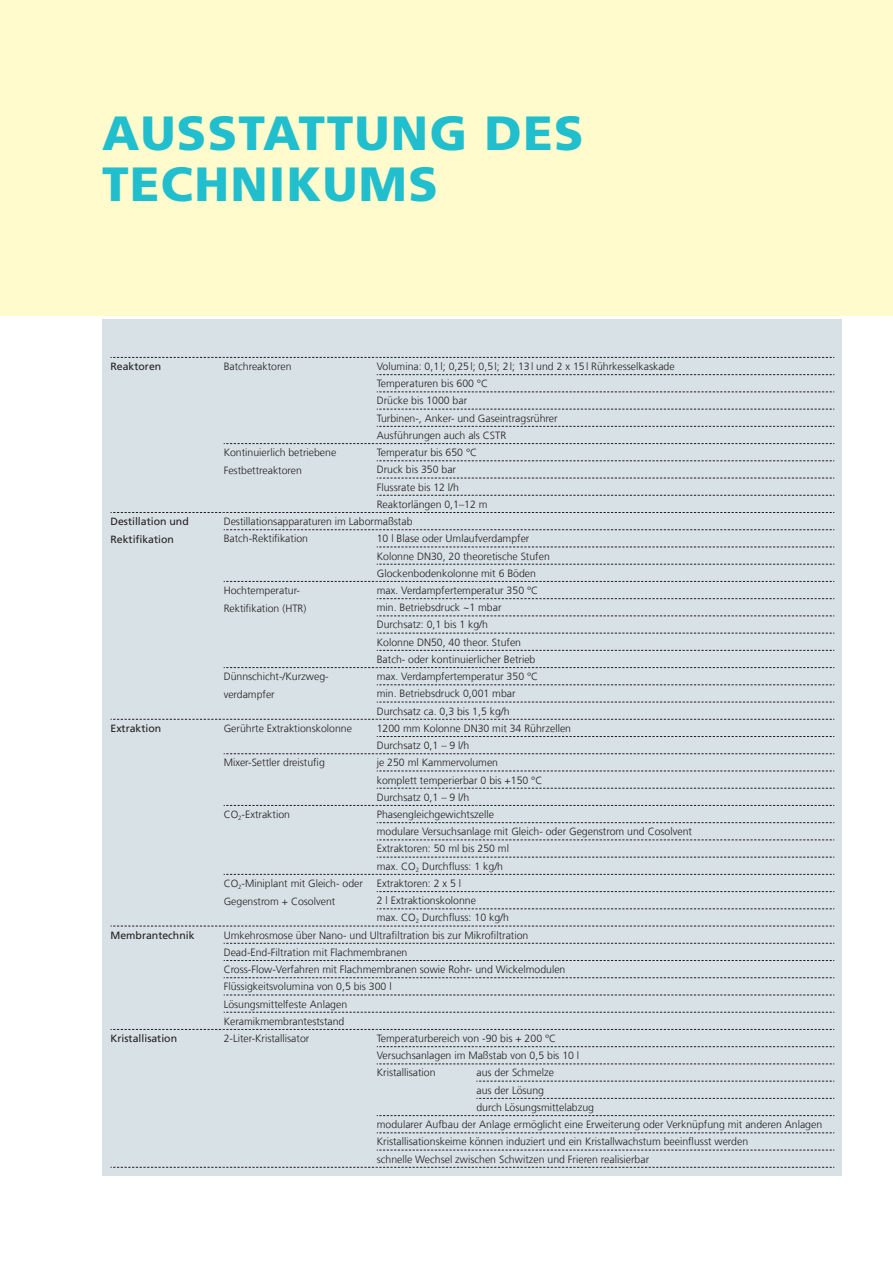
<style>
.page{position:relative;width:893px;height:1263px;background:#fff}
.page>*{position:absolute;margin:0;border:0;box-sizing:border-box;transform-origin:0 0}
.t1{font:900 48px/51px "Frutiger LT Com";letter-spacing:.03em;color:#21bece}
.t2{font:300 10.5px/17.2px "Frutiger LT Com";color:#231f20}
.t3{font:10.5px/18px "Frutiger LT Com";color:#231f20}
</style>
<div class="page">
<div style="left:0;top:0;width:893px;height:315px;background:#fffbcc"></div>
<div style="left:102px;top:319px;width:740px;height:857px;background:#d8e1e6"></div>
<svg style="left:377px;top:391px;width:457px;height:1px"></svg>
<svg style="left:377px;top:409px;width:457px;height:1px"></svg>
<svg style="left:377px;top:426px;width:457px;height:1px"></svg>
<svg style="left:111px;top:357px;width:723px;height:1px"></svg>
<svg style="left:377px;top:374px;width:457px;height:1px"></svg>
<svg style="left:224px;top:443px;width:610px;height:1px"></svg>
<svg style="left:377px;top:460px;width:457px;height:1px"></svg>
<svg style="left:377px;top:478px;width:457px;height:1px"></svg>
<svg style="left:377px;top:495px;width:457px;height:1px"></svg>
<svg style="left:111px;top:512px;width:723px;height:1px"></svg>
<svg style="left:224px;top:529px;width:610px;height:1px"></svg>
<svg style="left:377px;top:547px;width:457px;height:1px"></svg>
<svg style="left:377px;top:564px;width:457px;height:1px"></svg>
<svg style="left:224px;top:581px;width:610px;height:1px"></svg>
<svg style="left:377px;top:598px;width:457px;height:1px"></svg>
<svg style="left:377px;top:615px;width:457px;height:1px"></svg>
<svg style="left:377px;top:633px;width:457px;height:1px"></svg>
<svg style="left:377px;top:650px;width:457px;height:1px"></svg>
<svg style="left:224px;top:667px;width:610px;height:1px"></svg>
<svg style="left:377px;top:684px;width:457px;height:1px"></svg>
<svg style="left:377px;top:702px;width:457px;height:1px"></svg>
<svg style="left:111px;top:719px;width:723px;height:1px"></svg>
<svg style="left:377px;top:736px;width:457px;height:1px"></svg>
<svg style="left:224px;top:753px;width:610px;height:1px"></svg>
<svg style="left:377px;top:771px;width:457px;height:1px"></svg>
<svg style="left:377px;top:788px;width:457px;height:1px"></svg>
<svg style="left:224px;top:805px;width:610px;height:1px"></svg>
<svg style="left:377px;top:822px;width:457px;height:1px"></svg>
<svg style="left:377px;top:839px;width:457px;height:1px"></svg>
<svg style="left:377px;top:857px;width:457px;height:1px"></svg>
<svg style="left:224px;top:874px;width:610px;height:1px"></svg>
<svg style="left:377px;top:891px;width:457px;height:1px"></svg>
<svg style="left:377px;top:908px;width:457px;height:1px"></svg>
<svg style="left:111px;top:926px;width:723px;height:1px"></svg>
<svg style="left:224px;top:943px;width:610px;height:1px"></svg>
<svg style="left:224px;top:960px;width:610px;height:1px"></svg>
<svg style="left:224px;top:977px;width:610px;height:1px"></svg>
<svg style="left:224px;top:994px;width:610px;height:1px"></svg>
<svg style="left:224px;top:1012px;width:610px;height:1px"></svg>
<svg style="left:111px;top:1029px;width:723px;height:1px"></svg>
<svg style="left:377px;top:1046px;width:457px;height:1px"></svg>
<svg style="left:377px;top:1063px;width:457px;height:1px"></svg>
<svg style="left:476px;top:1081px;width:358px;height:1px"></svg>
<svg style="left:476px;top:1098px;width:358px;height:1px"></svg>
<svg style="left:377px;top:1115px;width:457px;height:1px"></svg>
<svg style="left:377px;top:1132px;width:457px;height:1px"></svg>
<svg style="left:377px;top:1150px;width:457px;height:1px"></svg>
<svg style="left:111px;top:1167px;width:723px;height:1px"></svg>
<h1 class="t1" style="left:102px;top:108px;width:483px">AUSSTATTUNG DES<br>TECHNIKUMS</h1>
<p class="t3" style="left:111px;top:357px;width:52px">Reaktoren</p>
<p class="t2" style="left:224px;top:358px;width:69px">Batchreaktoren</p>
<p class="t2" style="left:377px;top:358px;width:299px">Volumina: 0,1l; 0,25l; 0,5l; 2l; 13l und 2 x 15l Rührkesselkaskade Temperaturen bis 600 °C<br>Drücke bis 1000 bar<br>Turbinen-, Anker- und Gaseintragsrührer<br>Ausführungen auch als CSTR</p>
<p class="t2" style="left:224px;top:444px;width:114px;line-height:18px">Kontinuierlich betriebene<br>Festbettreaktoren</p>
<p class="t2" style="left:377px;top:444px;width:112px">Temperatur bis 650 °C<br>Druck bis 350 bar<br>Flussrate bis 12 l/h<br>Reaktorlängen 0,1–12 m</p>
<p class="t3" style="left:111px;top:512px;width:80px">Destillation und<br>Rektifikation</p>
<p class="t2" style="left:224px;top:513px;width:190px">Destillationsapparaturen im Labormaßstab<br>Batch-Rektifikation</p>
<p class="t2" style="left:377px;top:530px;width:175px">10 l Blase oder Umlaufverdampfer<br>Kolonne DN30, 20 theoretische Stufen<br>Glockenbodenkolonne mit 6 Böden</p>
<p class="t2" style="left:224px;top:581px;width:84px;line-height:18px">Hochtemperatur-<br>Rektifikation (HTR)</p>
<p class="t2" style="left:377px;top:582px;width:163px">max. Verdampfertemperatur 350 °C min. Betriebsdruck ~1 mbar<br>Durchsatz: 0,1 bis 1 kg/h<br>Kolonne DN50, 40 theor. Stufen<br>Batch- oder kontinuierlicher Betrieb</p>
<p class="t2" style="left:224px;top:668px;width:107px;line-height:18px">Dünnschicht-/Kurzweg&shy;verdampfer</p>
<p class="t2" style="left:377px;top:668px;width:163px">max. Verdampfertemperatur 350 °C min. Betriebsdruck 0,001 mbar<br>Durchsatz ca. 0,3 bis 1,5 kg/h</p>
<p class="t3" style="left:111px;top:719px;width:52px">Extraktion</p>
<p class="t2" style="left:224px;top:720px;width:130px">Gerührte Extraktionskolonne</p>
<p class="t2" style="left:377px;top:720px;width:196px">1200 mm Kolonne DN30 mit 34 Rührzellen<br>Durchsatz 0,1 – 9 l/h</p>
<p class="t2" style="left:224px;top:754px;width:103px">Mixer-Settler dreistufig</p>
<p class="t2" style="left:377px;top:754px;width:167px">je 250 ml Kammervolumen<br>komplett temperierbar 0 bis +150 °C<br>Durchsatz 0,1 – 9 l/h</p>
<p class="t2" style="left:224px;top:806px;width:68px">CO<sub>2</sub>-Extraktion</p>
<p class="t2" style="left:377px;top:806px;width:317px">Phasengleichgewichtszelle<br>modulare Versuchsanlage mit Gleich- oder Gegenstrom und Cosolvent Extraktoren: 50 ml bis 250 ml<br>max. CO<sub>2</sub> Durchfluss: 1 kg/h</p>
<p class="t2" style="left:224px;top:874px;width:141px;line-height:18px">CO<sub>2</sub>-Miniplant mit Gleich- oder<br>Gegenstrom + Cosolvent</p>
<p class="t2" style="left:377px;top:875px;width:134px">Extraktoren: 2 x 5 l<br>2 l Extraktionskolonne<br>max. CO<sub>2</sub> Durchfluss: 10 kg/h</p>
<p class="t3" style="left:111px;top:926px;width:86px">Membrantechnik</p>
<p class="t2" style="left:224px;top:926px;width:343px">Umkehrosmose über Nano- und Ultrafiltration bis zur Mikrofiltration Dead-End-Filtration mit Flachmembranen<br>Cross-Flow-Verfahren mit Flachmembranen sowie Rohr- und Wickelmodulen Flüssigkeitsvolumina von 0,5 bis 300 l<br>Lösungsmittelfeste Anlagen<br>Keramikmembranteststand</p>
<p class="t3" style="left:111px;top:1029px;width:68px">Kristallisation</p>
<p class="t2" style="left:224px;top:1030px;width:87px">2-Liter-Kristallisator</p>
<p class="t2" style="left:377px;top:1030px;width:204px">Temperaturbereich von -90 bis + 200 °C<br>Versuchsanlagen im Maßstab von 0,5 bis 10 l<br>Kristallisation</p>
<p class="t2" style="left:476px;top:1064px;width:79px">aus der Schmelze</p>
<p class="t2" style="left:476px;top:1081px;width:69px">aus der Lösung</p>
<p class="t2" style="left:476px;top:1099px;width:119px">durch Lösungsmittelabzug</p>
<p class="t2" style="left:377px;top:1116px;width:447px">modularer Aufbau der Anlage ermöglicht eine Erweiterung oder Verknüpfung mit anderen Anlagen</p>
<p class="t2" style="left:377px;top:1133px;width:373px">Kristallisationskeime können induziert und ein Kristallwachstum beeinflusst werden</p>
<p class="t2" style="left:377px;top:1150px;width:274px">schnelle Wechsel zwischen Schwitzen und Frieren realisierbar</p>
</div>
